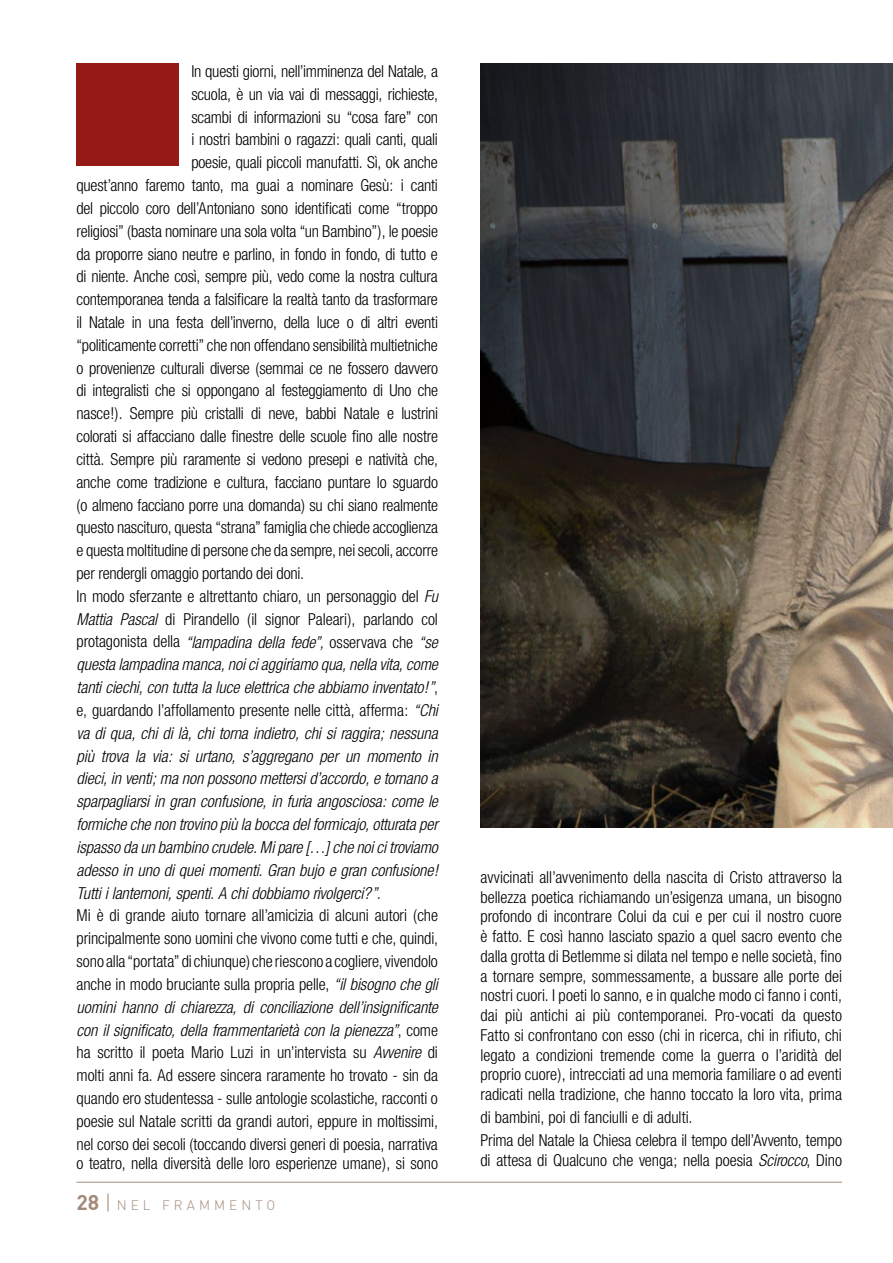
<style>
.page{position:relative;width:893px;height:1263px;background:#fff}
.page>*{position:absolute;margin:0;border:0;box-sizing:border-box;transform-origin:0 0}
.t1{font:300 condensed 16.5px/22.8px "Helvetica Neue";letter-spacing:-.01em;color:#000;text-align:justify}
.t2{font:italic 300 condensed 16.5px "Helvetica Neue";letter-spacing:-.005em;color:#000}
.t3{font:300 13.5px "DIN";letter-spacing:.3em;color:#a48a7a}
.s1{font-style:italic}
.s2{font-style:normal}
.s3{font-family:"DIN Bold";font-weight:400;font-size:21px}
.s4{font-size:21px}
</style>
<div class="page">
<hr style="left:77px;top:1182px;width:765px;height:1px;background:#a48a7a">
<img style="left:480px;top:64px;width:413px;height:763px">
<div style="left:77px;top:64px;width:102px;height:102px;background:#961918"></div>
<p class="t1" style="left:191px;top:60px;width:248px">In questi giorni, nell’imminenza del Natale, a</p>
<p class="t1" style="left:191px;top:82px;width:248px">scuola, è un via vai di messaggi, richieste,</p>
<p class="t1" style="left:191px;top:105px;width:248px">scambi di informazioni su “cosa fare” con</p>
<p class="t1" style="left:191px;top:128px;width:248px">i nostri bambini o ragazzi: quali canti, quali</p>
<p class="t1" style="left:191px;top:151px;width:248px">poesie, quali piccoli manufatti. Sì, ok anche</p>
<p class="t1" style="left:77px;top:174px;width:363px">quest’anno faremo tanto, ma guai a nominare Gesù: i canti</p>
<p class="t1" style="left:77px;top:196px;width:363px">del piccolo coro dell’Antoniano sono identificati come “troppo</p>
<p class="t1" style="left:77px;top:219px;width:363px">religiosi” (basta nominare una sola volta “un Bambino”), le poesie</p>
<p class="t1" style="left:77px;top:242px;width:363px">da proporre siano neutre e parlino, in fondo in fondo, di tutto e</p>
<p class="t1" style="left:77px;top:265px;width:363px">di niente. Anche così, sempre più, vedo come la nostra cultura</p>
<p class="t1" style="left:77px;top:288px;width:363px">contemporanea tenda a falsificare la realtà tanto da trasformare</p>
<p class="t1" style="left:77px;top:311px;width:363px">il Natale in una festa dell’inverno, della luce o di altri eventi</p>
<p class="t1" style="left:77px;top:333px;width:363px">“politicamente corretti” che non offendano sensibilità multietniche</p>
<p class="t1" style="left:77px;top:356px;width:363px">o provenienze culturali diverse (semmai ce ne fossero davvero</p>
<p class="t1" style="left:77px;top:379px;width:363px">di integralisti che si oppongano al festeggiamento di Uno che</p>
<p class="t1" style="left:77px;top:402px;width:363px">nasce!). Sempre più cristalli di neve, babbi Natale e lustrini</p>
<p class="t1" style="left:77px;top:425px;width:363px">colorati si affacciano dalle finestre delle scuole fino alle nostre</p>
<p class="t1" style="left:77px;top:447px;width:363px">città. Sempre più raramente si vedono presepi e natività che,</p>
<p class="t1" style="left:77px;top:470px;width:363px">anche come tradizione e cultura, facciano puntare lo sguardo</p>
<p class="t1" style="left:77px;top:493px;width:363px">(o almeno facciano porre una domanda) su chi siano realmente</p>
<p class="t1" style="left:77px;top:516px;width:363px">questo nascituro, questa “strana” famiglia che chiede accoglienza</p>
<p class="t1" style="left:77px;top:539px;width:363px">e questa moltitudine di persone che da sempre, nei secoli, accorre</p>
<p class="t1" style="left:77px;top:562px;width:229px">per rendergli omaggio portando dei doni.</p>
<p class="t1" style="left:77px;top:584px;width:363px">In modo sferzante e altrettanto chiaro, un personaggio del <span class="s1">Fu</span></p>
<p class="t1" style="left:77px;top:607px;width:363px"><span class="s1">Mattia Pascal</span> di Pirandello (il signor Paleari), parlando col</p>
<p class="t1" style="left:77px;top:630px;width:363px">protagonista della <span class="s1">“lampadina della fede”,</span> osservava che <span class="s1">“se</span></p>
<p class="t2" style="left:77px;top:655px;width:363px">questa lampadina manca, noi ci aggiriamo qua, nella vita, come</p>
<p class="t2" style="left:77px;top:678px;width:363px">tanti ciechi, con tutta la luce elettrica che abbiamo inventato!”<span class="s2">,</span></p>
<p class="t1" style="left:77px;top:699px;width:363px">e, guardando l’affollamento presente nelle città, afferma: <span class="s1">“Chi</span></p>
<p class="t2" style="left:77px;top:723px;width:363px">va di qua, chi di là, chi torna indietro, chi si raggira; nessuna</p>
<p class="t2" style="left:77px;top:746px;width:363px">più trova la via: si urtano, s’aggregano per un momento in</p>
<p class="t2" style="left:77px;top:769px;width:363px">dieci, in venti; ma non possono mettersi d’accordo, e tornano a</p>
<p class="t2" style="left:77px;top:792px;width:363px">sparpagliarsi in gran confusione, in furia angosciosa: come le</p>
<p class="t2" style="left:77px;top:815px;width:363px">formiche che non trovino più la bocca del formicajo, otturata per</p>
<p class="t2" style="left:77px;top:838px;width:363px">ispasso da un bambino crudele. Mi pare […] che noi ci troviamo</p>
<p class="t2" style="left:77px;top:860px;width:363px">adesso in uno di quei momenti. Gran bujo e gran confusione!</p>
<p class="t2" style="left:77px;top:883px;width:306px">Tutti i lanternoni, spenti. A chi dobbiamo rivolgerci?”.</p>
<p class="t1" style="left:77px;top:904px;width:363px">Mi è di grande aiuto tornare all’amicizia di alcuni autori (che principalmente sono uomini che vivono come tutti e che, quindi, sono alla “portata” di chiunque) che riescono a cogliere, vivendolo anche in modo bruciante sulla propria pelle, <span class="s1">“il bisogno che gli uomini hanno di chiarezza, di conciliazione dell’insignificante con il significato, della frammentarietà con la pienezza”</span>, come ha scritto il poeta Mario Luzi in un’intervista su <span class="s1">Avvenire</span> di molti anni fa. Ad essere sincera raramente ho trovato - sin da quando ero studentessa - sulle antologie scolastiche, racconti o poesie sul Natale scritti da grandi autori, eppure in moltissimi, nel corso dei secoli (toccando diversi generi di poesia, narrativa</p>
<p class="t1" style="left:77px;top:1152px;width:363px">o teatro, nella diversità delle loro esperienze umane), si sono</p>
<p class="t3" style="left:77px;top:1196px;width:200px"><span class="s3">28</span> <span class="s4">|</span> NEL FRAMMENTO</p>
<p class="t1" style="left:480px;top:867px;width:363px;line-height:19.8px">avvicinati all’avvenimento della nascita di Cristo attraverso la bellezza poetica richiamando un’esigenza umana, un bisogno profondo di incontrare Colui da cui e per cui il nostro cuore è fatto. E così hanno lasciato spazio a quel sacro evento che dalla grotta di Betlemme si dilata nel tempo e nelle società, fino a tornare sempre, sommessamente, a bussare alle porte dei nostri cuori. I poeti lo sanno, e in qualche modo ci fanno i conti, dai più antichi ai più contemporanei. Pro-vocati da questo Fatto si confrontano con esso (chi in ricerca, chi in rifiuto, chi legato a condizioni tremende come la guerra o l’aridità del proprio cuore), intrecciati ad una memoria familiare o ad eventi radicati nella tradizione, che hanno toccato la loro vita, prima</p>
<p class="t1" style="left:480px;top:1106px;width:363px">di bambini, poi di fanciulli e di adulti.<br>Prima del Natale la Chiesa celebra il tempo dell’Avvento, tempo</p>
<p class="t1" style="left:480px;top:1148px;width:363px">di attesa di Qualcuno che venga; nella poesia <span class="s1">Scirocco</span>, Dino</p>
</div>
